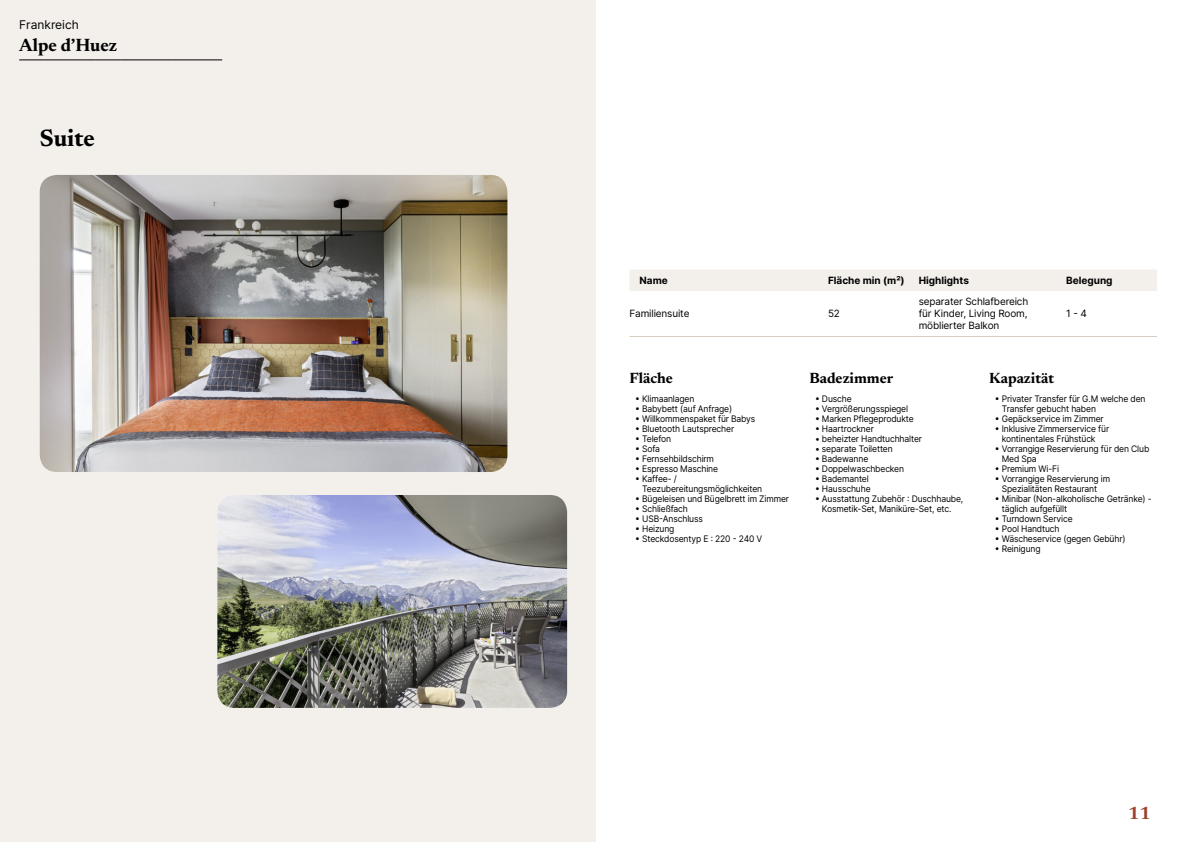
<style>
.page{position:relative;width:1191px;height:842px;background:#fff}
.page>*{position:absolute;margin:0;border:0;box-sizing:border-box;transform-origin:0 0}
.t1{font:700 24px "Newsreader 24 pt";color:#000}
.t2{font:700 18px "Newsreader 24 pt";color:#000}
.t3{font:700 18px "Newsreader 24 pt";color:#9d432c}
.t4{font:700 15px "Newsreader 24 pt";color:#000}
.t5{font:12px "Inter";color:#000}
.t6{font:10px/12px "Inter";letter-spacing:-.015em;color:#000;text-align:justify}
.t7{font:700 10px "Inter";color:#000}
.t8{font:9px/10px "Inter";letter-spacing:-.015em;color:#000;scale:.95 1}
</style>
<div class="page">
<div style="left:0;top:0;width:595px;height:842px;background:#f3f0ec"></div>
<img style="left:40px;top:175px;width:467px;height:297px">
<img style="left:217px;top:495px;width:350px;height:213px">
<svg style="left:20px;top:60px;width:202px;height:1px"></svg>
<div style="left:630px;top:270px;width:527px;height:21px;background:#f3f0ec"></div>
<hr style="left:629px;top:336px;width:199px;height:1px;background:#d7cdc1">
<hr style="left:828px;top:336px;width:90px;height:1px;background:#d7cdc1">
<hr style="left:918px;top:336px;width:148px;height:1px;background:#d7cdc1">
<hr style="left:1066px;top:336px;width:91px;height:1px;background:#d7cdc1">
<h3 class="t5" style="left:19px;top:15px;width:61px">Frankreich</h3>
<h2 class="t2" style="left:19px;top:32px;width:99px">Alpe d’Huez</h2>
<h1 class="t1" style="left:40px;top:121px;width:57px">Suite</h1>
<p class="t7" style="left:639px;top:273px;width:30px">Name</p>
<p class="t7" style="left:828px;top:273px;width:78px">Fläche min (m²)</p>
<p class="t7" style="left:918px;top:273px;width:52px">Highlights</p>
<p class="t7" style="left:1066px;top:273px;width:48px">Belegung</p>
<p class="t6" style="left:629px;top:308px;width:61px">Familiensuite</p>
<p class="t6" style="left:828px;top:308px;width:13px">52</p>
<p class="t6" style="left:918px;top:296px;width:111px">separater Schlafbereich für Kinder, Living Room, möblierter Balkon</p>
<p class="t6" style="left:1066px;top:308px;width:22px">1 - 4</p>
<h3 class="t4" style="left:629px;top:368px;width:45px">Fläche</h3>
<p class="t8" style="left:635px;top:393px;width:64px">• Klimaanlagen</p>
<p class="t8" style="left:635px;top:403px;width:104px">• Babybett (auf Anfrage)</p>
<p class="t8" style="left:635px;top:413px;width:128px">• Willkommenspaket für Babys</p>
<p class="t8" style="left:635px;top:423px;width:106px">• Bluetooth Lautsprecher</p>
<p class="t8" style="left:635px;top:433px;width:39px">• Telefon</p>
<p class="t8" style="left:635px;top:443px;width:28px">• Sofa</p>
<p class="t8" style="left:635px;top:453px;width:84px">• Fernsehbildschirm</p>
<p class="t8" style="left:635px;top:463px;width:89px">• Espresso Maschine</p>
<p class="t8" style="left:642px;top:473px;width:128px;text-indent:-7px">• Kaffee- /<br>Teezubereitungsmöglichkeiten</p>
<p class="t8" style="left:635px;top:493px;width:163px">• Bügeleisen und Bügelbrett im Zimmer</p>
<p class="t8" style="left:635px;top:503px;width:57px">• Schließfach</p>
<p class="t8" style="left:635px;top:513px;width:73px">• USB-Anschluss</p>
<p class="t8" style="left:635px;top:523px;width:43px">• Heizung</p>
<p class="t8" style="left:635px;top:533px;width:135px">• Steckdosentyp E : 220 - 240 V</p>
<h3 class="t4" style="left:809px;top:368px;width:86px">Badezimmer</h3>
<p class="t8" style="left:815px;top:393px;width:40px">• Dusche</p>
<p class="t8" style="left:815px;top:403px;width:100px">• Vergrößerungsspiegel</p>
<p class="t8" style="left:815px;top:413px;width:106px">• Marken Pflegeprodukte</p>
<p class="t8" style="left:815px;top:423px;width:63px">• Haartrockner</p>
<p class="t8" style="left:815px;top:433px;width:114px">• beheizter Handtuchhalter</p>
<p class="t8" style="left:815px;top:443px;width:83px">• separate Toiletten</p>
<p class="t8" style="left:815px;top:453px;width:58px">• Badewanne</p>
<p class="t8" style="left:815px;top:463px;width:95px">• Doppelwaschbecken</p>
<p class="t8" style="left:815px;top:473px;width:58px">• Bademantel</p>
<p class="t8" style="left:815px;top:483px;width:60px">• Hausschuhe</p>
<p class="t8" style="left:815px;top:493px;width:158px;text-align:center">• Ausstattung Zubehör : Duschhaube,<br>Kosmetik-Set, Maniküre-Set, etc.</p>
<h3 class="t4" style="left:989px;top:368px;width:66px">Kapazität</h3>
<p class="t8" style="left:1001px;top:393px;width:153px;text-indent:-7px">• Privater Transfer für G.M welche den<br>Transfer gebucht haben</p>
<p class="t8" style="left:994px;top:413px;width:116px">• Gepäckservice im Zimmer</p>
<p class="t8" style="left:1001px;top:423px;width:115px;text-indent:-7px">• Inklusive Zimmerservice für kontinentales Frühstück</p>
<p class="t8" style="left:1001px;top:443px;width:157px;text-indent:-7px">• Vorrangige Reservierung für den Club<br>Med Spa</p>
<p class="t8" style="left:994px;top:463px;width:69px">• Premium Wi-Fi</p>
<p class="t8" style="left:1001px;top:473px;width:116px;text-indent:-7px">• Vorrangige Reservierung im<br>Spezialitäten Restaurant</p>
<p class="t8" style="left:1001px;top:493px;width:159px;text-indent:-7px">• Minibar (Non-alkoholische Getränke) - täglich aufgefüllt</p>
<p class="t8" style="left:994px;top:513px;width:84px">• Turndown Service</p>
<p class="t8" style="left:994px;top:523px;width:70px">• Pool Handtuch</p>
<p class="t8" style="left:994px;top:533px;width:139px">• Wäscheservice (gegen Gebühr)</p>
<p class="t8" style="left:994px;top:543px;width:50px">• Reinigung</p>
<h2 class="t3" style="left:1128px;top:800px;width:24px">11</h2>
</div>
